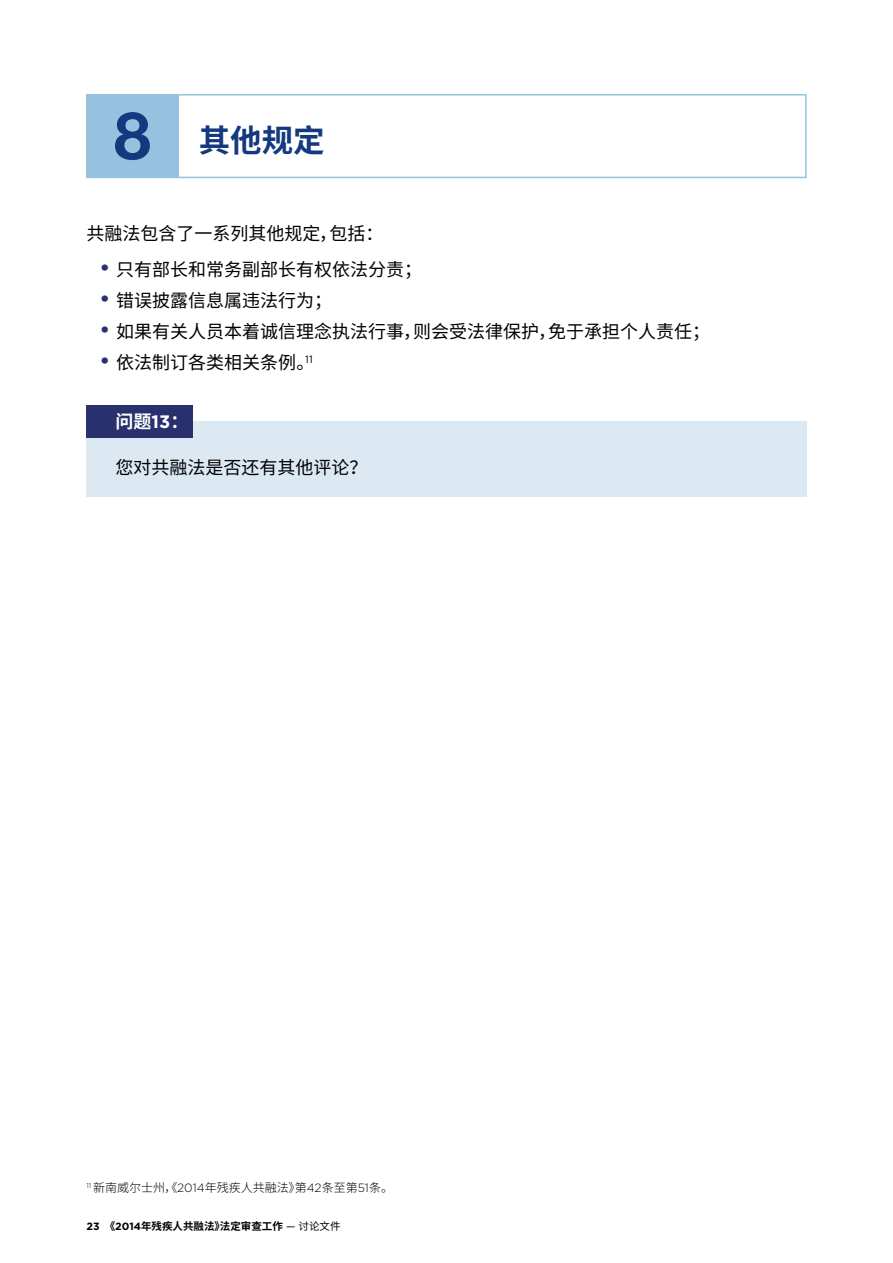
<style>
.page{position:relative;width:893px;height:1263px;background:#fff}
.page>*{position:absolute;margin:0;border:0;box-sizing:border-box;transform-origin:0 0}
.t1{font:700 31.5px "Noto Sans CJ Ksc";color:#15397f}
.t2{font:18px "Noto Sans CJ Ksc";color:#000}
.t3{font:700 18px "Noto Sans CJ Ksc";color:#fff}
.t4{font:300 12px "Noto Sans CJ Ksc";color:#000}
.t5{font:700 10.5px "Noto Sans CJ Ksc";color:#000}
.t6{font:10.5px "Gotham HTF";color:#000}
.s1{font-family:"Helvetica Neue";font-size:66px}
.s2{font-family:"Gotham HTF";font-size:24px;color:#28306e}
.s3{font-family:"Gotham HTF"}
.s4{font-family:"Gotham HTF";font-weight:400}
.s5{font-weight:400}
</style>
<div class="page">
<div style="left:86px;top:94px;width:721px;height:84px;border:2px solid #95c2de"></div>
<div style="left:86px;top:94px;width:92px;height:84px;background:#95c2de"></div>
<div style="left:87px;top:421px;width:720px;height:76px;background:#dce8f2"></div>
<div style="left:87px;top:405px;width:106px;height:32px;background:#28306e"></div>
<p class="t1" style="left:114px;top:122px;width:212px"><span class="s1">8</span> 其他规定</p>
<p class="t2" style="left:86px;top:223px;width:298px">共融法包含了一系列其他规定，包括：</p>
<p class="t2" style="left:99px;top:259px;width:325px"><span class="s2">•</span> 只有部长和常务副部长有权依法分责；</p>
<p class="t2" style="left:99px;top:290px;width:235px"><span class="s2">•</span> 错误披露信息属违法行为；</p>
<p class="t2" style="left:99px;top:321px;width:613px"><span class="s2">•</span> 如果有关人员本着诚信理念执法行事，则会受法律保护，免于承担个人责任；</p>
<p class="t6" style="left:305px;top:354px;width:9px">11</p>
<p class="t2" style="left:99px;top:353px;width:217px"><span class="s2">•</span> 依法制订各类相关条例。</p>
<p class="t3" style="left:116px;top:411px;width:74px">问题<span class="s3">13</span>：</p>
<p class="t2" style="left:116px;top:457px;width:253px">您对共融法是否还有其他评论？</p>
<p class="t4" style="left:86px;top:1180px;width:308px"><sup>11</sup> 新南威尔士州，《<span class="s3">2014</span>年残疾人共融法》第<span class="s3">42</span>条至第<span class="s3">51</span>条。</p>
<p class="t5" style="left:86px;top:1220px;width:256px"><span class="s3">23</span> 《<span class="s3">2014</span>年残疾人共融法》法定审查工作 <span class="s4">—</span> <span class="s5">讨论文件</span></p>
</div>
